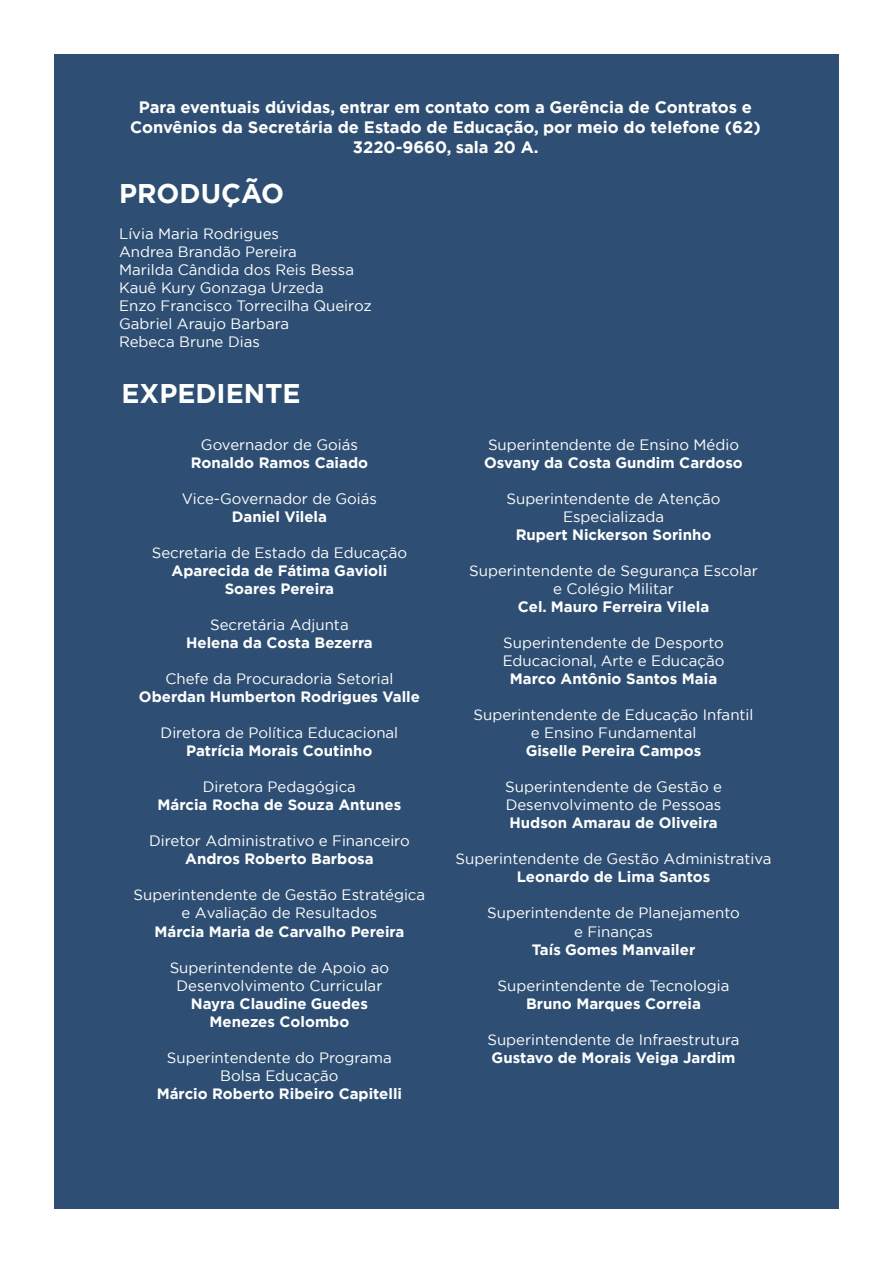
<style>
.page{position:relative;width:893px;height:1263px;background:#fff}
.page>*{position:absolute;margin:0;border:0;box-sizing:border-box;transform-origin:0 0}
.t1{font:700 27px "Gotham";color:#fff}
.t2{font:700 16.5px/19.8px "Gotham";color:#fff;text-align:center}
.t3{font:15px/18px "Gotham";color:#fff;text-align:center}
.t4{font:700 15px/18px "Gotham";color:#fff;text-align:center}
.s1{font-weight:400}
.s2{font-weight:700}
</style>
<div class="page">
<div style="left:54px;top:54px;width:785px;height:1155px;background:#2e4f73"></div>
<p class="t2" style="left:130px;top:97px;width:632px">Para eventuais dúvidas, entrar em contato com a Gerência de Contratos e<br>Convênios da Secretária de Estado de Educação, por meio do telefone (62)<br>3220-9660, sala 20 A.</p>
<p class="t1" style="left:119px;top:176px;width:167px">PRODUÇÃO</p>
<p class="t3" style="left:119px;top:224px;width:161px">Lívia Maria Rodrigues</p>
<p class="t3" style="left:119px;top:242px;width:179px">Andrea Brandão Pereira</p>
<p class="t3" style="left:119px;top:260px;width:237px">Marilda Cândida dos Reis Bessa</p>
<p class="t3" style="left:119px;top:278px;width:206px">Kauê Kury Gonzaga Urzeda</p>
<p class="t3" style="left:119px;top:296px;width:254px">Enzo Francisco Torrecilha Queiroz</p>
<p class="t3" style="left:119px;top:314px;width:172px">Gabriel Araujo Barbara</p>
<p class="t3" style="left:119px;top:332px;width:142px">Rebeca Brune Dias</p>
<p class="t1" style="left:122px;top:375px;width:181px">EXPEDIENTE</p>
<p class="t3" style="left:201px;top:436px;width:158px">Governador de Goiás</p>
<p class="t4" style="left:191px;top:454px;width:179px">Ronaldo Ramos Caiado</p>
<p class="t3" style="left:182px;top:490px;width:197px">Vice-Governador de Goiás</p>
<p class="t4" style="left:232px;top:508px;width:97px">Daniel Vilela</p>
<p class="t3" style="left:152px;top:544px;width:257px">Secretaria de Estado da Educação</p>
<p class="t4" style="left:172px;top:562px;width:217px">Aparecida de Fátima Gavioli</p>
<p class="t4" style="left:225px;top:580px;width:111px">Soares Pereira</p>
<p class="t4" style="left:186px;top:616px;width:188px"><span class="s1">Secretária Adjunta<br></span>Helena da Costa Bezerra</p>
<p class="t4" style="left:139px;top:670px;width:282px"><span class="s1">Chefe da Procuradoria Setorial<br></span>Oberdan Humberton Rodrigues Valle</p>
<p class="t3" style="left:161px;top:724px;width:239px">Diretora de Política Educacional<br><span class="s2">Patrícia Morais Coutinho</span></p>
<p class="t4" style="left:158px;top:778px;width:245px"><span class="s1">Diretora Pedagógica<br></span>Márcia Rocha de Souza Antunes</p>
<p class="t3" style="left:149px;top:832px;width:262px">Diretor Administrativo e Financeiro<br><span class="s2">Andros Roberto Barbosa</span></p>
<p class="t3" style="left:134px;top:886px;width:293px">Superintendente de Gestão Estratégica</p>
<p class="t4" style="left:154px;top:904px;width:251px"><span class="s1">e Avaliação de Resultados<br></span>Márcia Maria de Carvalho Pereira</p>
<p class="t3" style="left:170px;top:958px;width:221px">Superintendente de Apoio ao<br>Desenvolvimento Curricular<br><span class="s2">Nayra Claudine Guedes</span></p>
<p class="t4" style="left:209px;top:1012px;width:141px">Menezes Colombo</p>
<p class="t3" style="left:167px;top:1048px;width:226px">Superintendente do Programa</p>
<p class="t4" style="left:157px;top:1066px;width:247px"><span class="s1">Bolsa Educação<br></span>Márcio Roberto Ribeiro Capitelli</p>
<p class="t3" style="left:484px;top:436px;width:260px;text-align:left">Superintendente de Ensino Médio<br><span class="s2">Osvany da Costa Gundim Cardoso</span></p>
<p class="t3" style="left:506px;top:490px;width:216px">Superintendente de Atenção<br>Especializada<br><span class="s2">Rupert Nickerson Sorinho</span></p>
<p class="t3" style="left:469px;top:562px;width:290px">Superintendente de Segurança Escolar</p>
<p class="t4" style="left:518px;top:580px;width:193px"><span class="s1">e Colégio Militar<br></span>Cel. Mauro Ferreira Vilela</p>
<p class="t3" style="left:503px;top:634px;width:223px">Superintendente de Desporto<br>Educacional, Arte e Educação<br><span class="s2">Marco Antônio Santos Maia</span></p>
<p class="t3" style="left:474px;top:706px;width:281px">Superintendente de Educação Infantil</p>
<p class="t4" style="left:526px;top:724px;width:177px"><span class="s1">e Ensino Fundamental<br></span>Giselle Pereira Campos</p>
<p class="t3" style="left:505px;top:778px;width:218px;text-align:justify">Superintendente de Gestão e Desenvolvimento de Pessoas <span class="s2">Hudson Amarau de Oliveira</span></p>
<p class="t3" style="left:456px;top:850px;width:317px">Superintendente de Gestão Administrativa<br><span class="s2">Leonardo de Lima Santos</span></p>
<p class="t3" style="left:487px;top:904px;width:254px">Superintendente de Planejamento</p>
<p class="t4" style="left:532px;top:922px;width:165px"><span class="s1">e Finanças<br></span>Taís Gomes Manvailer</p>
<p class="t3" style="left:498px;top:976px;width:233px">Superintendente de Tecnologia<br><span class="s2">Bruno Marques Correia</span></p>
<p class="t3" style="left:487px;top:1030px;width:254px;text-align:left">Superintendente de Infraestrutura<br><span class="s2">Gustavo de Morais Veiga Jardim</span></p>
</div>
